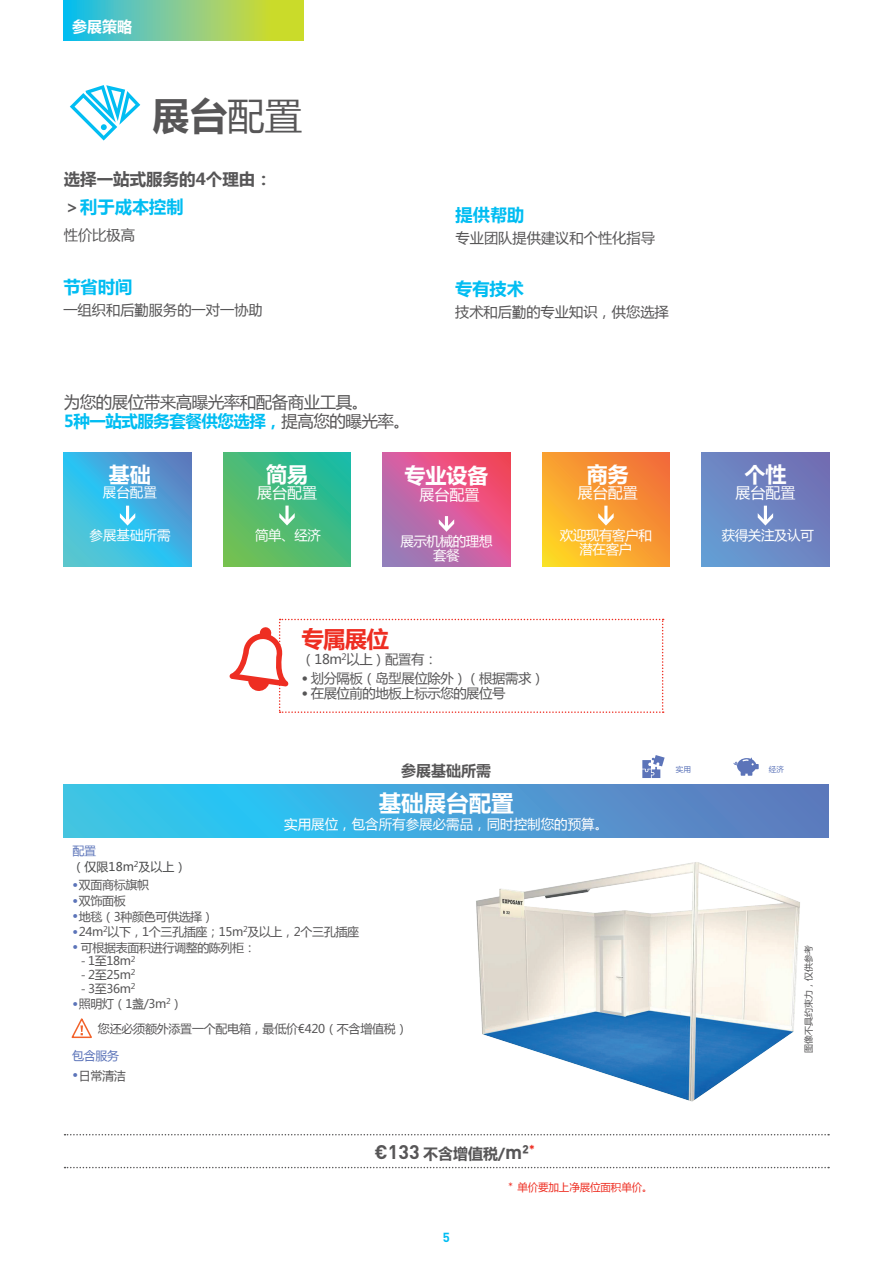
<style>
.page{position:relative;width:893px;height:1263px;background:#fff}
.page>*{position:absolute;margin:0;border:0;box-sizing:border-box;transform-origin:0 0}
.t1{font:700 37.5px "Microsoft Ya Hei";color:#575657}
.t2{font:700 22.5px "Microsoft Ya Hei";color:#fff}
.t3{font:700 22.5px "Microsoft Ya Hei";color:#ee2e22}
.t4{font:700 21px "Microsoft Ya Hei";color:#fff}
.t5{font:700 19.5px "DIN";color:#575657}
.t6{font:700 17.25px "Microsoft Ya Hei";color:#01bdf2}
.t7{font:16.5px/19.2px "Microsoft Ya Hei";letter-spacing:-.03em;color:#575657}
.t8{font:700 16.5px "Microsoft Ya Hei";color:#575657}
.t9{font:15px "Microsoft Ya Hei";color:#fff}
.t10{font:700 15px "Microsoft Ya Hei";color:#575657}
.t11{font:700 15px "Microsoft Ya Hei";color:#fff}
.t12{font:14.25px "Microsoft Ya Hei";color:#575657}
.t13{font:13.5px "Microsoft Ya Hei";color:#fff}
.t14{font:13.5px/14.2px "Microsoft Ya Hei";letter-spacing:-.03em;color:#fff;text-align:center}
.t15{font:13.35px "Microsoft Ya Hei";letter-spacing:-.03em;color:#575657}
.t16{font:700 13.05px "DIN";color:#01bdf2}
.t17{font:12px/25.3px "Microsoft Ya Hei";letter-spacing:-.03em;color:#575657}
.t18{font:12px/15.6px "Microsoft Ya Hei";color:#4b4c4d}
.t19{font:12px "Microsoft Ya Hei";color:#5c74b9}
.t20{font:10.5px "Microsoft Ya Hei";letter-spacing:-.01em;color:#ee2e22}
.t21{font:9px "Microsoft Ya Hei";color:#575657}
.t22{font:7.5px "Microsoft Ya Hei";color:#5c74b9}
.s1{font-weight:400}
.s2{font-size:16.5px;color:#575657}
.s3{font-weight:700;color:#01bdf2}
.s4{color:#585657}
.s5{font-family:"DIN";font-weight:500}
.s6{color:#5c74b9}
.s7{font-family:"DIN";color:#5c74b9}
.s8{font-family:"DIN"}
.s9{font-family:"Microsoft Ya Hei";font-size:15px}
</style>
<div class="page">
<svg style="left:64px;top:0;width:239px;height:40px;background:#81cc89"></svg>
<svg style="left:70px;top:85px;width:70px;height:56px"></svg>
<img style="left:476px;top:862px;width:324px;height:240px">
<svg style="left:229px;top:619px;width:435px;height:94px"></svg>
<svg style="left:64px;top:784px;width:765px;height:54px;background:#46a4d9"></svg>
<svg style="left:65px;top:1134px;width:764px;height:1px"></svg>
<svg style="left:65px;top:1167px;width:764px;height:1px"></svg>
<svg style="left:71px;top:1018px;width:21px;height:21px"></svg>
<svg style="left:64px;top:452px;width:127px;height:115px;background:#42b1de"></svg>
<svg style="left:120px;top:506px;width:15px;height:20px"></svg>
<svg style="left:542px;top:452px;width:128px;height:115px;background:#f89e30"></svg>
<svg style="left:598px;top:506px;width:16px;height:20px"></svg>
<svg style="left:223px;top:452px;width:128px;height:115px;background:#47bb79"></svg>
<svg style="left:279px;top:506px;width:16px;height:19px"></svg>
<div style="left:702px;top:452px;width:127px;height:115px;background:linear-gradient(to right,#6994cd,#7076b8)"></div>
<svg style="left:758px;top:506px;width:15px;height:20px"></svg>
<svg style="left:383px;top:452px;width:127px;height:115px;background:#d05f98"></svg>
<svg style="left:439px;top:516px;width:15px;height:16px"></svg>
<svg style="left:642px;top:755px;width:23px;height:23px"></svg>
<svg style="left:733px;top:757px;width:26px;height:19px"></svg>
<p class="t11" style="left:72px;top:16px;width:61px">参展策略</p>
<h1 class="t1" style="left:152px;top:89px;width:151px">展台<span class="s1">配置</span></h1>
<h3 class="t8" style="left:64px;top:168px;width:210px">选择一站式服务的4个理由：</h3>
<h3 class="t6" style="left:64px;top:195px;width:122px"><span class="s2">＞</span>利于成本控制</h3>
<p class="t12" style="left:64px;top:225px;width:73px">性价比极高</p>
<h3 class="t6" style="left:63px;top:275px;width:70px">节省时间</h3>
<p class="t12" style="left:63px;top:301px;width:201px">一组织和后勤服务的一对一协助</p>
<h3 class="t6" style="left:455px;top:202px;width:70px">提供帮助</h3>
<p class="t12" style="left:455px;top:228px;width:201px">专业团队提供建议和个性化指导</p>
<h3 class="t6" style="left:455px;top:277px;width:70px">专有技术</h3>
<p class="t12" style="left:455px;top:302px;width:215px">技术和后勤的专业知识，供您选择</p>
<h3 class="t7" style="left:64px;top:392px;width:348px">为您的展位带来高曝光率和配备商业工具。<br><span class="s3">5种一站式服务套餐供您选择，</span><span class="s4">提高您的曝光率。</span></h3>
<h3 class="t4" style="left:109px;top:460px;width:43px">基础</h3>
<p class="t13" style="left:103px;top:483px;width:55px">展台配置</p>
<p class="t13" style="left:90px;top:526px;width:82px">参展基础所需</p>
<h3 class="t4" style="left:266px;top:460px;width:43px">简易</h3>
<p class="t9" style="left:257px;top:483px;width:61px">展台配置</p>
<p class="t13" style="left:255px;top:526px;width:67px">简单、经济</p>
<h3 class="t4" style="left:404px;top:461px;width:85px">专业设备</h3>
<p class="t9" style="left:419px;top:484px;width:61px">展台配置</p>
<p class="t14" style="left:400px;top:533px;width:94px">展示机械的理想套餐</p>
<h3 class="t4" style="left:587px;top:460px;width:43px">商务</h3>
<p class="t9" style="left:578px;top:482px;width:61px">展台配置</p>
<p class="t14" style="left:560px;top:527px;width:94px">欢迎现有客户和潜在客户</p>
<h2 class="t3" style="left:302px;top:623px;width:89px">专属展位</h2>
<p class="t15" style="left:302px;top:650px;width:137px">（18m<sup>2</sup>以上）配置有：</p>
<p class="t15" style="left:302px;top:669px;width:244px"><span class="s5">•</span> 划分隔板（岛型展位除外）（根据需求）</p>
<p class="t15" style="left:302px;top:684px;width:205px"><span class="s5">•</span> 在展位前的地板上标示您的展位号</p>
<h3 class="t4" style="left:744px;top:460px;width:43px">个性</h3>
<p class="t9" style="left:735px;top:482px;width:61px">展台配置</p>
<p class="t14" style="left:722px;top:527px;width:94px">获得关注及认可</p>
<p class="t10" style="left:401px;top:760px;width:91px">参展基础所需</p>
<h2 class="t2" style="left:379px;top:787px;width:136px">基础展台配置</h2>
<p class="t13" style="left:284px;top:815px;width:325px">实用展位，包含所有参展必需品，同时控制您的预算。</p>
<p class="t18" style="left:73px;top:843px;width:115px"><span class="s6">配置<br></span>（仅限18m<sup>2</sup>及以上）</p>
<p class="t17" style="left:72px;top:872px;width:78px"><span class="s7">•</span>双面商标旗帜</p>
<p class="t17" style="left:72px;top:887px;width:55px"><span class="s7">•</span>双饰面板</p>
<p class="t17" style="left:72px;top:903px;width:143px"><span class="s7">•</span>地毯（3种颜色可供选择）</p>
<p class="t17" style="left:72px;top:919px;width:288px"><span class="s7">•</span>24m<sup>2</sup>以下，1个三孔插座；15m<sup>2</sup>及以上，2个三孔插座</p>
<p class="t17" style="left:72px;top:934px;width:185px"><span class="s7">•</span> 可根据表面积进行调整的陈列柜：</p>
<p class="t17" style="left:81px;top:948px;width:56px"><span class="s8">-</span> 1至18m<sup>2</sup></p>
<p class="t17" style="left:81px;top:961px;width:56px"><span class="s8">-</span> 2至25m<sup>2</sup></p>
<p class="t17" style="left:81px;top:976px;width:56px"><span class="s8">-</span> 3至36m<sup>2</sup></p>
<p class="t17" style="left:98px;top:990px;width:311px;text-indent:-26px"><span class="s7">•</span>照明灯（1盏/3m<sup>2</sup>）<br>您还必须额外添置一个配电箱，最低价€420（不含增值税）</p>
<p class="t19" style="left:72px;top:1048px;width:48px">包含服务</p>
<p class="t17" style="left:72px;top:1062px;width:55px"><span class="s7">•</span>日常清洁</p>
<h3 class="t5" style="left:374px;top:1139px;width:162px">€133 <span class="s9">不含增值税/</span>m²<sup>*</sup></h3>
<p class="t16" style="left:443px;top:1228px;width:9px">5</p>
<p class="t20" style="left:508px;top:1180px;width:146px"><span class="s8">*</span> 单价要加上净展位面积单价。</p>
<p class="t22" style="left:676px;top:764px;width:17px">实用</p>
<p class="t22" style="left:769px;top:764px;width:17px">经济</p>
<p class="t21" style="left:802px;top:1052px;width:109px;rotate:-90deg">图像不具约束力，仅供参考</p>
</div>
